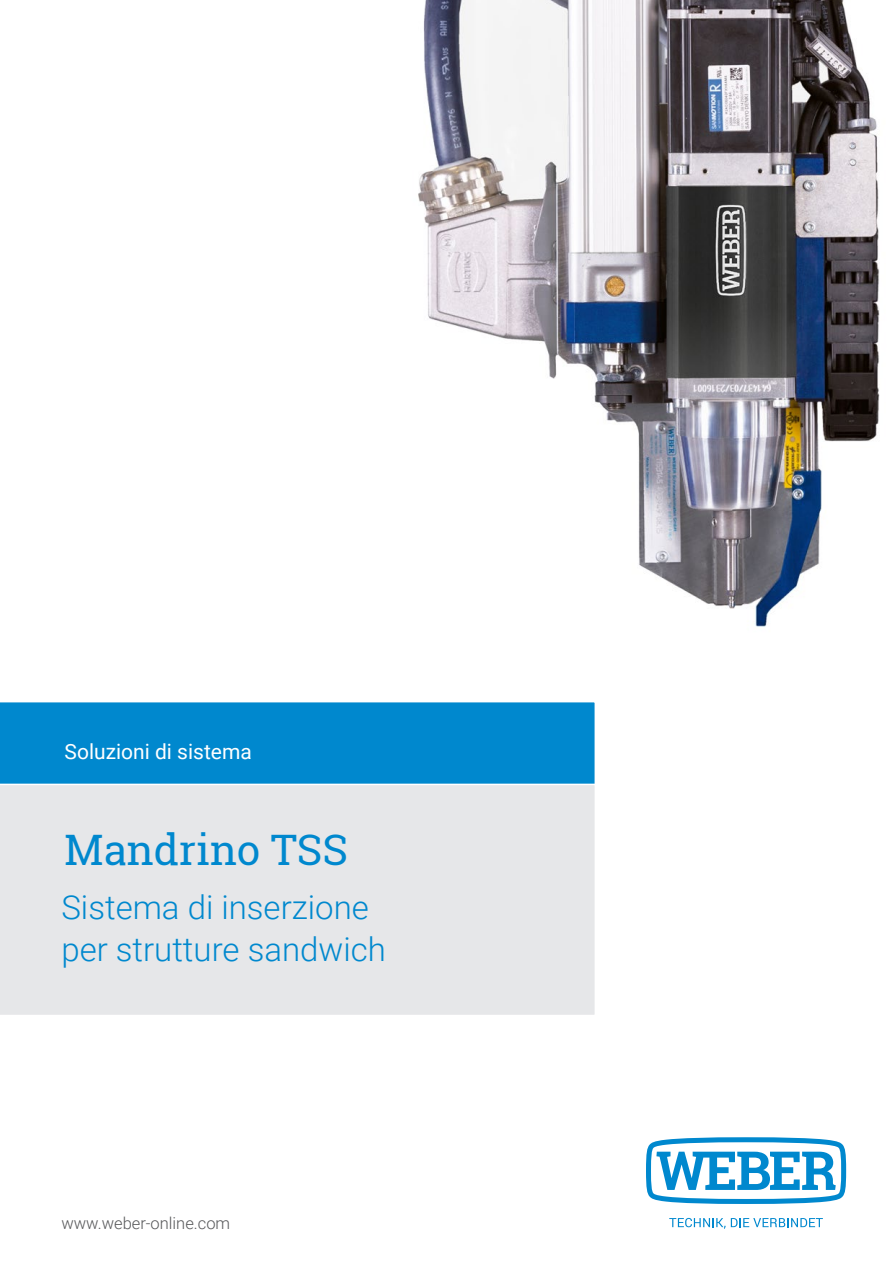
<style>
.page{position:relative;width:893px;height:1263px;background:#fff}
.page>*{position:absolute;margin:0;border:0;box-sizing:border-box;transform-origin:0 0}
.t1{font:42px "Roboto Slab";color:#0088ce}
.t2{font:300 33px/42px "Roboto";color:#0088ce}
.t3{font:21px "Roboto";color:#fff}
.t4{font:300 16.5px "Roboto";color:#57585a}
</style>
<div class="page">
<svg style="left:646px;top:1137px;width:200px;height:67px"></svg>
<svg style="left:669px;top:1218px;width:154px;height:11px"></svg>
<img style="left:418px;top:0;width:462px;height:627px">
<div style="left:0;top:702px;width:595px;height:81px;background:#0088ce"></div>
<div style="left:0;top:783px;width:595px;height:232px;background:#e6e7e9"></div>
<p class="t3" style="left:65px;top:737px;width:189px">Soluzioni di sistema</p>
<p class="t1" style="left:65px;top:820px;width:285px">Mandrino TSS</p>
<p class="t2" style="left:61px;top:885px;width:326px">Sistema di inserzione per strutture sandwich</p>
<p class="t4" style="left:61px;top:1212px;width:170px">www.weber-online.com</p>
</div>
